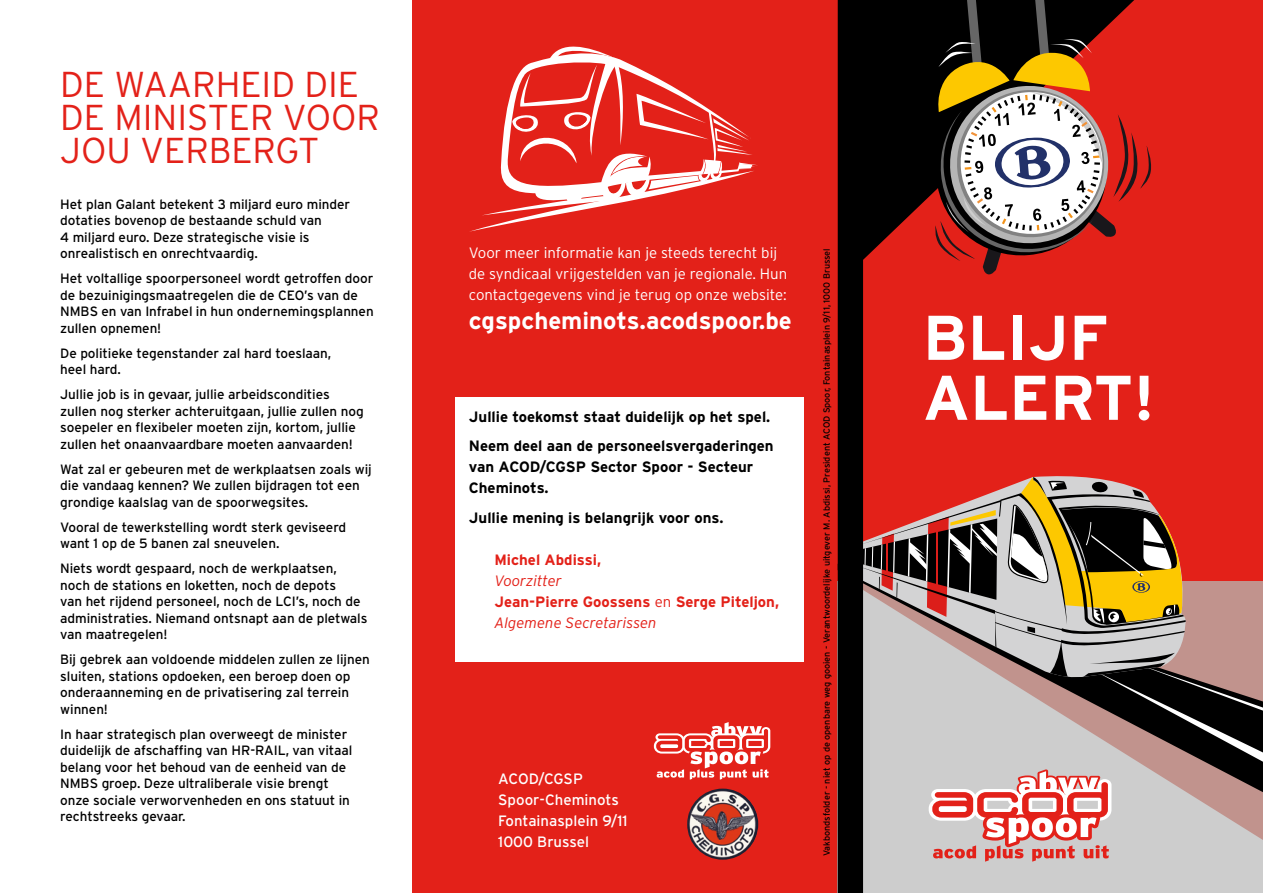
<style>
.page{position:relative;width:1263px;height:893px;background:#fff}
.page>*{position:absolute;margin:0;border:0;box-sizing:border-box;transform-origin:0 0}
.t1{font:700 63px/60px "Interstate";color:#fff}
.t2{font:300 36px/33px "Interstate";color:#e32119}
.t3{font:700 24px "Interstate";color:#fff}
.t4{font:700 15px/29.5px "Interstate";color:#000}
.t5{font:300 15px/21px "Interstate";color:#fff}
.t6{font:700 15px/21px "Interstate";color:#e32119}
.t7{font:15px/21px "Interstate";color:#fff}
.t8{font:13.5px/16.5px "Interstate";letter-spacing:-.005em;color:#000}
.t9{font:9px "Interstate";color:#000}
.s1{font-weight:300;font-style:italic}
.s2{font-weight:300}
</style>
<div class="page">
<div style="left:412px;top:0;width:426px;height:893px;background:#e32119"></div>
<div style="left:455px;top:397px;width:349px;height:265px;background:#fff"></div>
<div style="left:838px;top:0;width:425px;height:893px;background:#e32119"></div>
<svg style="left:1134px;top:792px;width:129px;height:101px;background:#cbc5c4"></svg>
<svg style="left:1134px;top:762px;width:129px;height:30px;background:#987e7b"></svg>
<svg style="left:1134px;top:487px;width:129px;height:275px"></svg>
<svg style="left:838px;top:0;width:296px;height:893px"></svg>
<svg style="left:932px;top:0;width:220px;height:275px"></svg>
<img style="left:687px;top:789px;width:71px;height:71px;border-radius:36px">
<svg style="left:654px;top:722px;width:116px;height:58px"></svg>
<svg style="left:929px;top:769px;width:182px;height:93px"></svg>
<svg style="left:470px;top:46px;width:288px;height:186px"></svg>
<h2 class="t2" style="left:60px;top:67px;width:321px">De waarheid die de minister voor jou verbergt</h2>
<p class="t8" style="left:60px;top:195px;width:291px">Het plan Galant betekent 3 miljard euro minder dotaties bovenop de bestaande schuld van<br>4 miljard euro. Deze strategische visie is onrealistisch en onrechtvaardig.</p>
<p class="t8" style="left:60px;top:270px;width:315px">Het voltallige spoorpersoneel wordt getroffen door de bezuinigingsmaatregelen die de CEO’s van de NMBS en van Infrabel in hun ondernemingsplannen zullen opnemen!</p>
<p class="t8" style="left:60px;top:344px;width:273px">De politieke tegenstander zal hard toeslaan, heel hard.</p>
<p class="t8" style="left:60px;top:386px;width:305px">Jullie job is in gevaar, jullie arbeidscondities zullen nog sterker achteruitgaan, jullie zullen nog soepeler en flexibeler moeten zijn, kortom, jullie zullen het onaanvaardbare moeten aanvaarden!</p>
<p class="t8" style="left:60px;top:460px;width:313px">Wat zal er gebeuren met de werkplaatsen zoals wij die vandaag kennen? We zullen bijdragen tot een grondige kaalslag van de spoorwegsites.</p>
<p class="t8" style="left:60px;top:518px;width:287px">Vooral de tewerkstelling wordt sterk geviseerd want 1 op de 5 banen zal sneuvelen.</p>
<p class="t8" style="left:60px;top:560px;width:309px">Niets wordt gespaard, noch de werkplaatsen, noch de stations en loketten, noch de depots<br>van het rijdend personeel, noch de LCI’s, noch de administraties. Niemand ontsnapt aan de pletwals van maatregelen!</p>
<p class="t8" style="left:60px;top:651px;width:311px">Bij gebrek aan voldoende middelen zullen ze lijnen sluiten, stations opdoeken, een beroep doen op onderaanneming en de privatisering zal terrein winnen!</p>
<p class="t8" style="left:60px;top:725px;width:294px">In haar strategisch plan overweegt de minister duidelijk de afschaffing van HR-RAIL, van vitaal belang voor het behoud van de eenheid van de NMBS groep. Deze ultraliberale visie brengt onze sociale verworvenheden en ons statuut in rechtstreeks gevaar.</p>
<p class="t5" style="left:469px;top:242px;width:320px">Voor meer informatie kan je steeds terecht bij de syndicaal vrijgestelden van je regionale. H un contactgegevens vind je terug op onze website:</p>
<h3 class="t3" style="left:469px;top:306px;width:324px">cgspcheminots.acodspoor.be</h3>
<p class="t4" style="left:469px;top:401px;width:306px">Jullie toekomst staat duidelijk op het spel.<br>Neem deel aan de personeelsvergaderingen</p>
<p class="t4" style="left:469px;top:456px;width:286px;line-height:21px">van ACOD/CGSP Sector Spoor - Secteur<br>Cheminots.</p>
<p class="t4" style="left:469px;top:502px;width:256px">Jullie mening is belangrijk voor ons.</p>
<p class="t6" style="left:494px;top:549px;width:108px">Michel Abdissi,</p>
<p class="t6" style="left:494px;top:570px;width:286px"><span class="s1">Voorzitter<br></span>Jean-Pierre Goossens <span class="s2">en</span> Serge Piteljon,<br><span class="s1">Algemene Secretarissen</span></p>
<p class="t7" style="left:498px;top:768px;width:131px">ACOD/CGSP<br>Spoor-Cheminots<br>Fontainasplein 9/11<br>1000 Brussel</p>
<p class="t9" style="left:821px;top:856px;width:609px;rotate:-90deg">Vakbondsfolder - niet op de openbare weg gooien - Verantwoordelijke uitgever M. Abdissi, President ACOD Spoor, Fontainasplein 9/11, 1000 Brussel</p>
<h1 class="t1" style="left:923px;top:307px;width:233px">BLIJF<br>ALERT!</h1>
</div>
